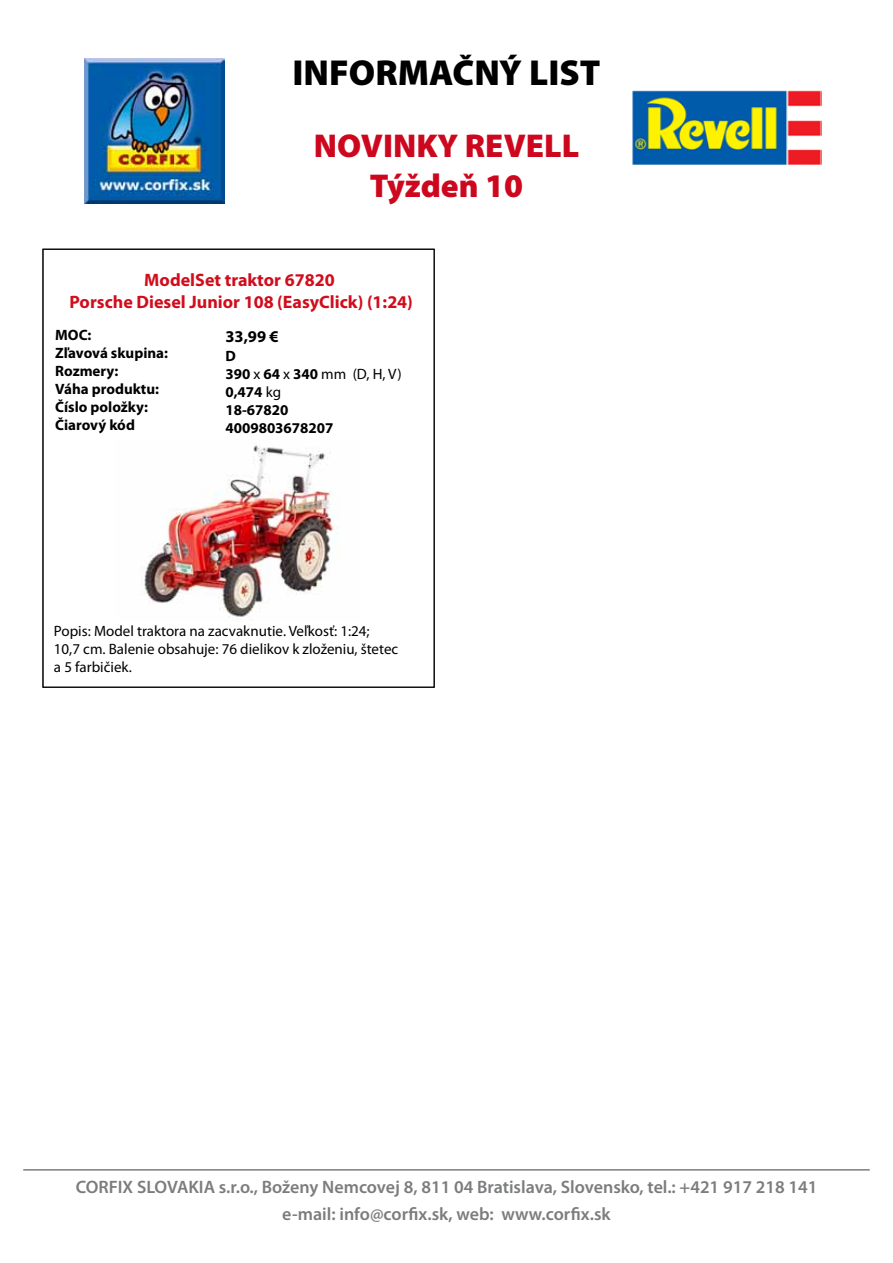
<style>
.page{position:relative;width:893px;height:1263px;background:#fff}
.page>*{position:absolute;margin:0;border:0;box-sizing:border-box;transform-origin:0 0}
.t1{font:900 36.3px "Myriad Pro";color:#000}
.t2{font:900 33.15px/39.8px "Myriad Pro";color:#cd071e;text-align:center}
.t3{font:600 18px/27px "Myriad Pro";color:#7b7c7e;text-align:center}
.t4{font:700 18px/21.6px "Myriad Pro";color:#d10d1c;text-align:center}
.t5{font:700 16.5px "Myriad Pro";color:#000}
.t6{font:700 15px/18px "Myriad Pro";color:#000}
.t7{font:15px/18px "Myriad Pro";color:#000}
.s1{font-weight:400}
</style>
<div class="page">
<img style="left:632px;top:90px;width:190px;height:75px">
<img style="left:142px;top:445px;width:197px;height:173px">
<hr style="left:23px;top:1169px;width:847px;height:1px;background:#7b7c7e">
<img style="left:85px;top:58px;width:140px;height:145px">
<h1 class="t1" style="left:293px;top:52px;width:309px">INFORMAČNÝ LIST</h1>
<h2 class="t2" style="left:314px;top:126px;width:267px">NOVINKY REVELL<br>Týždeň 10</h2>
<p class="t4" style="left:70px;top:269px;width:345px">ModelSet traktor 67820<br>Porsche Diesel Junior 108 (EasyClick) (1:24)</p>
<p class="t6" style="left:225px;top:347px;width:178px">D<br>390 <span class="s1">x</span> 64 <span class="s1">x</span> 340 <span class="s1">mm (D, H, V)<br></span>0,474 <span class="s1">kg<br></span>18-67820<br>4009803678207</p>
<p class="t6" style="left:55px;top:326px;width:38px">MOC:</p>
<p class="t5" style="left:225px;top:325px;width:55px">33,99 €</p>
<p class="t6" style="left:55px;top:344px;width:114px">Zľavová skupina:<br>Rozmery:<br>Váha produktu:<br>Číslo položky:<br>Čiarový kód</p>
<p class="t7" style="left:54px;top:622px;width:346px">Popis: Model traktora na zacvaknutie. Veľkosť: 1:24;<br>10,7 cm. Balenie obsahuje: 76 dielikov k zloženiu, štetec a 5 farbičiek.</p>
<p class="t3" style="left:76px;top:1173px;width:743px">CORFIX SLOVAKIA s.r.o., Boženy Nemcovej 8, 811 04 Bratislava, Slovensko, tel.: +421 917 218 141 e-mail: info@corfix.sk, web: www.corfix.sk</p>
</div>
